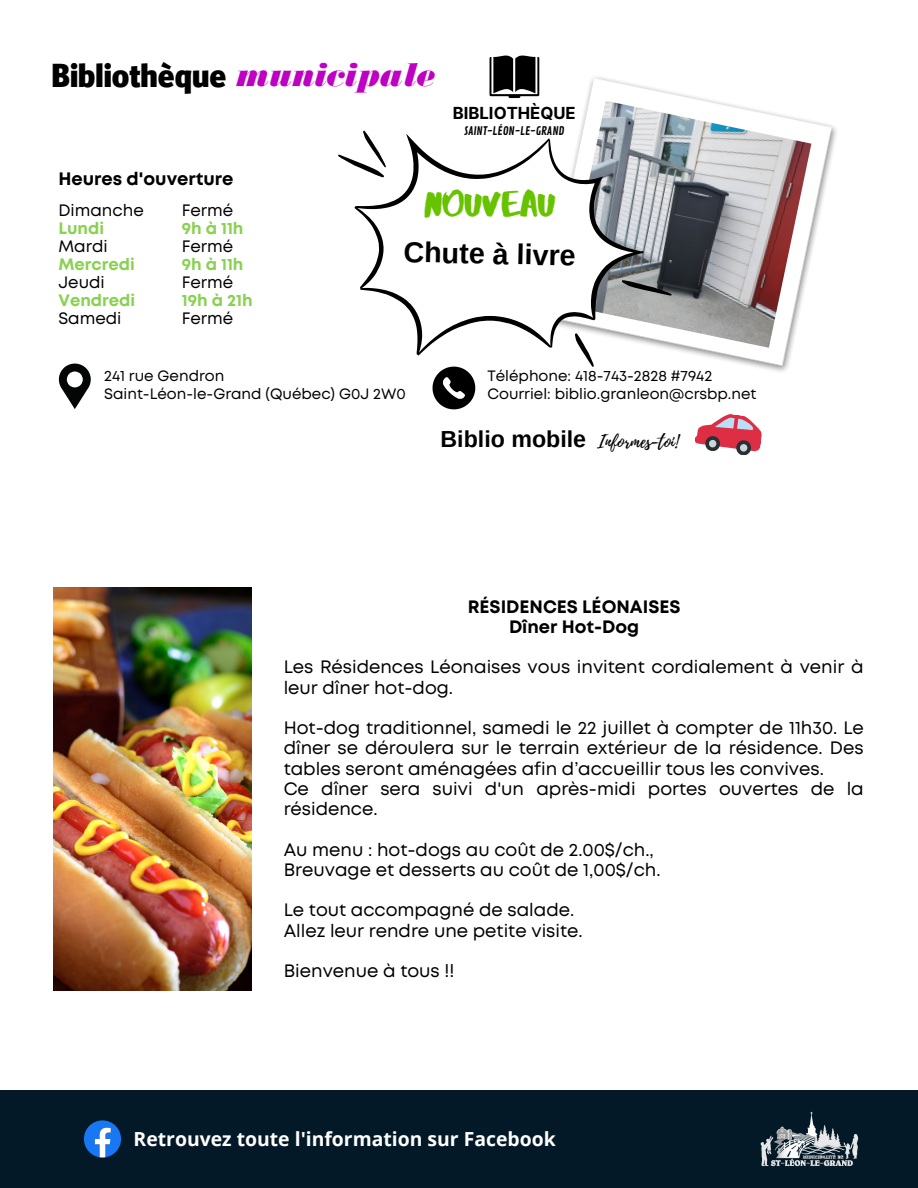
<style>
.page{position:relative;width:918px;height:1188px;background:#fff}
.page>*{position:absolute;margin:0;border:0;box-sizing:border-box;transform-origin:0 0}
.t1{font:36.6px "Abys";color:#67c200}
.t2{font:900 33.9px "Officina Display ITC Std";color:#000}
.t3{font:700 28.65px "Arimo";color:#000}
.t4{font:700 23.25px "Arimo";color:#000}
.t5{font:700 19.35px "Open Sans";color:#fff}
.t6{font:18px/20.2px "Mont";color:#000}
.t7{font:700 18px "Mont";color:#000}
.t8{font:18px "Playlist Script";color:#000}
.t9{font:700 16.65px "Inter";color:#000}
.t10{font:16.5px "Mont";color:#000}
.t11{font:700 16.5px "Mont";color:#89d151}
.t12{font:15px "Mont";color:#000}
.t13{font:11.55px "Contrail One";color:#000}
.s1{font-family:"M Bodoni";font-weight:800;font-style:italic;font-size:32.25px;color:#be00c2}
</style>
<div class="page">
<div style="left:0;top:1090px;width:918px;height:98px;background:#031927"></div>
<img style="left:760px;top:1111px;width:99px;height:56px">
<svg style="left:84px;top:1120px;width:37px;height:38px"></svg>
<img style="left:53px;top:587px;width:198px;height:403px">
<svg style="left:586px;top:80px;width:245px;height:285px"></svg>
<img style="left:579px;top:101px;width:232px;height:247px">
<svg style="left:354px;top:134px;width:290px;height:222px"></svg>
<svg style="left:338px;top:131px;width:48px;height:46px"></svg>
<svg style="left:622px;top:280px;width:50px;height:16px"></svg>
<svg style="left:575px;top:333px;width:19px;height:34px"></svg>
<svg style="left:695px;top:414px;width:67px;height:41px"></svg>
<svg style="left:58px;top:363px;width:33px;height:46px"></svg>
<svg style="left:490px;top:56px;width:49px;height:42px;background:#393939"></svg>
<svg style="left:433px;top:367px;width:42px;height:42px"></svg>
<p class="t2" style="left:52px;top:63px;width:385px">Bibliothèque <span class="s1">municipale</span></p>
<p class="t7" style="left:58px;top:172px;width:177px">Heures d'ouverture</p>
<p class="t9" style="left:453px;top:103px;width:124px">BIBLIOTHÈQUE</p>
<p class="t13" style="left:464px;top:124px;width:102px">SAINT-LÉON-LE-GRAND</p>
<p class="t10" style="left:58px;top:204px;width:87px">Dimanche</p>
<p class="t11" style="left:58px;top:222px;width:47px">Lundi</p>
<p class="t10" style="left:58px;top:240px;width:51px">Mardi</p>
<p class="t11" style="left:58px;top:258px;width:78px">Mercredi</p>
<p class="t10" style="left:58px;top:276px;width:48px">Jeudi</p>
<p class="t11" style="left:58px;top:294px;width:78px">Vendredi</p>
<p class="t10" style="left:58px;top:312px;width:65px">Samedi</p>
<p class="t10" style="left:182px;top:204px;width:53px">Fermé</p>
<p class="t11" style="left:182px;top:222px;width:63px">9h à 11h</p>
<p class="t10" style="left:182px;top:240px;width:53px">Fermé</p>
<p class="t11" style="left:182px;top:258px;width:63px">9h à 11h</p>
<p class="t10" style="left:182px;top:276px;width:53px">Fermé</p>
<p class="t11" style="left:182px;top:294px;width:72px">19h à 21h</p>
<p class="t10" style="left:182px;top:312px;width:53px">Fermé</p>
<p class="t1" style="left:424px;top:181px;width:133px">NOUVEAU</p>
<p class="t3" style="left:404px;top:236px;width:174px;rotate:1deg">Chute à livre</p>
<p class="t12" style="left:104px;top:370px;width:122px">241 rue Gendron</p>
<p class="t12" style="left:104px;top:388px;width:303px">Saint-Léon-le-Grand (Québec) G0J 2W0</p>
<p class="t12" style="left:488px;top:370px;width:226px">Téléphone: 418-743-2828 #7942</p>
<p class="t12" style="left:488px;top:388px;width:270px">Courriel: biblio.granleon@crsbp.net</p>
<p class="t4" style="left:441px;top:426px;width:147px">Biblio mobile</p>
<p class="t8" style="left:597px;top:429px;width:83px">Informes-toi!</p>
<p class="t7" style="left:468px;top:600px;width:214px">RÉSIDENCES LÉONAISES</p>
<p class="t7" style="left:509px;top:620px;width:132px">Dîner Hot-Dog</p>
<p class="t6" style="left:284px;top:658px;width:581px">Les Résidences Léonaises vous invitent cordialement à venir à leur dîner hot-dog.</p>
<p class="t6" style="left:284px;top:719px;width:582px;text-align:justify">Hot-dog traditionnel, samedi le 22 juillet à compter de 11h30. Le dîner se déroulera sur le terrain extérieur de la résidence. Des tables seront aménagées afin d’accueillir tous les convives.</p>
<p class="t6" style="left:284px;top:780px;width:582px">Ce dîner sera suivi d'un après-midi portes ouvertes de la résidence.</p>
<p class="t6" style="left:284px;top:841px;width:372px">Au menu : hot-dogs au coût de 2.00$/ch.,</p>
<p class="t6" style="left:284px;top:861px;width:378px">Breuvage et desserts au coût de 1,00$/ch.</p>
<p class="t6" style="left:284px;top:901px;width:292px">Le tout accompagné de salade.</p>
<p class="t6" style="left:284px;top:922px;width:301px">Allez leur rendre une petite visite.</p>
<p class="t6" style="left:284px;top:962px;width:172px">Bienvenue à tous !!</p>
<p class="t5" style="left:134px;top:1125px;width:424px">Retrouvez toute l'information sur Facebook</p>
</div>
